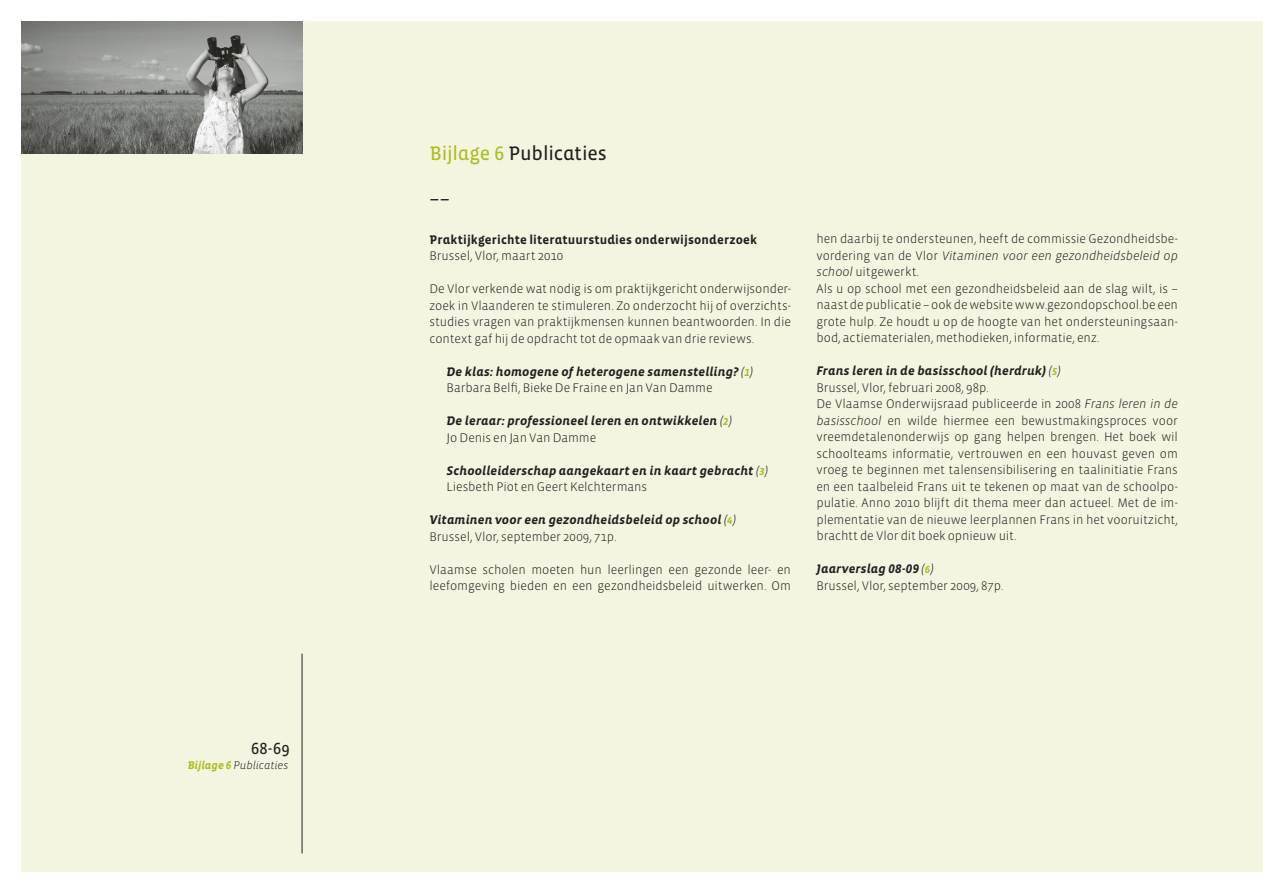
<style>
.page{position:relative;width:1263px;height:893px;background:#fff}
.page>*{position:absolute;margin:0;border:0;box-sizing:border-box;transform-origin:0 0}
.bijlages___grote_tit{font:19.95px "Vista Sans Alt Reg";letter-spacing:-.01em;color:#231f20}
.t1{font:16.5px "Vista Sans Reg";color:#231f20}
.bijlages___body{font:300 12.75px/16.5px "Vista Sans";letter-spacing:-.005em;color:#231f20;text-align:justify}
.bijlages___titel_4{font:12.75px "Vista Sans Alt Bold Ita";letter-spacing:.01em;color:#231f20}
.bijlages___titel_3{font:700 12.75px "Vista Sans Alt";letter-spacing:.015em;color:#231f20}
.body{font:11.25px "Vista Sans Alt Light Ita";letter-spacing:-.005em;color:#231f20}
.s1{font-family:"Vista Sans Alt Bold Ita";color:#aebc21}
.s2{color:#aebc21}
.s3{font-family:"Vista Sans Alt Light Ita"}
.s4{font-size:10.5px;color:#aebc21}
.s5{font-style:italic}
</style>
<div class="page">
<div style="left:21px;top:21px;width:1242px;height:851px;background:#f3f5e1"></div>
<hr style="left:302px;top:654px;width:1px;height:199px;background:#231f20">
<img style="left:21px;top:21px;width:281px;height:133px">
<p class="t1" style="left:251px;top:739px;width:40px">68-69</p>
<p class="body" style="left:188px;top:759px;width:102px"><span class="s1">Bijlage 6</span> Publicaties</p>
<p class="bijlages___grote_tit" style="left:429px;top:143px;width:179px"><span class="s2">Bijlage 6</span> Publicaties</p>
<p class="bijlages___grote_tit" style="left:429px;top:188px;width:22px">––</p>
<p class="bijlages___titel_3" style="left:429px;top:233px;width:329px">Praktijkgerichte literatuurstudies onderwijsonderzoek</p>
<p class="bijlages___body" style="left:429px;top:248px;width:135px">Brussel, Vlor, maart 2010</p>
<p class="bijlages___body" style="left:429px;top:281px;width:363px">De Vlor verkende wat nodig is om praktijkgericht onderwijsonder&shy;zoek in Vlaanderen te stimuleren. Zo onderzocht hij of overzichts&shy;studies vragen van praktijkmensen kunnen beantwoorden. In die context gaf hij de opdracht tot de opmaak van drie reviews.</p>
<p class="bijlages___titel_4" style="left:446px;top:365px;width:308px">De klas: homogene of heterogene samenstelling? <span class="s3">(</span><span class="s4">1</span><span class="s3">)</span></p>
<p class="bijlages___body" style="left:446px;top:380px;width:268px">Barbara Belfi, Bieke De Fraine en Jan Van Damme</p>
<p class="bijlages___titel_4" style="left:446px;top:414px;width:287px">De leraar: professioneel leren en ontwikkelen <span class="s3">(</span><span class="s4">2</span><span class="s3">)</span></p>
<p class="bijlages___body" style="left:446px;top:429px;width:151px">Jo Denis en Jan Van Damme</p>
<p class="bijlages___titel_4" style="left:446px;top:464px;width:323px">Schoolleiderschap aangekaart en in kaart gebracht <span class="s3">(</span><span class="s4">3</span><span class="s3">)</span></p>
<p class="bijlages___body" style="left:446px;top:479px;width:202px">Liesbeth Piot en Geert Kelchtermans</p>
<p class="bijlages___titel_4" style="left:429px;top:513px;width:308px">Vitaminen voor een gezondheidsbeleid op school <span class="s3">(</span><span class="s4">4</span><span class="s3">)</span></p>
<p class="bijlages___body" style="left:429px;top:528px;width:189px">Brussel, Vlor, september 2009, 71p.</p>
<p class="bijlages___body" style="left:429px;top:561px;width:363px">Vlaamse scholen moeten hun leerlingen een gezonde leer- en leefomgeving bieden en een gezondheidsbeleid uitwerken. Om</p>
<p class="bijlages___body" style="left:816px;top:231px;width:363px">hen daarbij te ondersteunen, heeft de commissie Gezondheidsbe&shy;vordering van de Vlor <span class="s5">Vitaminen voor een gezondheidsbeleid op school</span> uitgewerkt.</p>
<p class="bijlages___body" style="left:816px;top:281px;width:363px">Als u op school met een gezondheidsbeleid aan de slag wilt, is – naast de publicatie – ook de website www.gezondopschool.be een grote hulp. Ze houdt u op de hoogte van het ondersteuningsaan&shy;bod, actiematerialen, methodieken, informatie, enz.</p>
<p class="bijlages___titel_4" style="left:816px;top:365px;width:246px">Frans leren in de basisschool (herdruk) <span class="s3">(</span><span class="s4">5</span><span class="s3">)</span></p>
<p class="bijlages___body" style="left:816px;top:380px;width:174px">Brussel, Vlor, februari 2008, 98p.</p>
<p class="bijlages___body" style="left:816px;top:396px;width:363px">De Vlaamse Onderwijsraad publiceerde in 2008 <span class="s5">Frans leren in de basisschool</span> en wilde hiermee een bewustmakingsproces voor vreemdetalenonderwijs op gang helpen brengen. Het boek wil schoolteams informatie, vertrouwen en een houvast geven om vroeg te beginnen met talensensibilisering en taalinitiatie Frans en een taalbeleid Frans uit te tekenen op maat van de schoolpo&shy;pulatie. Anno 2010 blijft dit thema meer dan actueel. Met de im&shy;plementatie van de nieuwe leerplannen Frans in het vooruitzicht, brachtt de Vlor dit boek opnieuw uit.</p>
<p class="bijlages___titel_4" style="left:816px;top:563px;width:119px">Jaarverslag 08-09 <span class="s3">(</span><span class="s4">6</span><span class="s3">)</span></p>
<p class="bijlages___body" style="left:816px;top:578px;width:188px">Brussel, Vlor, september 2009, 87p.</p>
</div>
